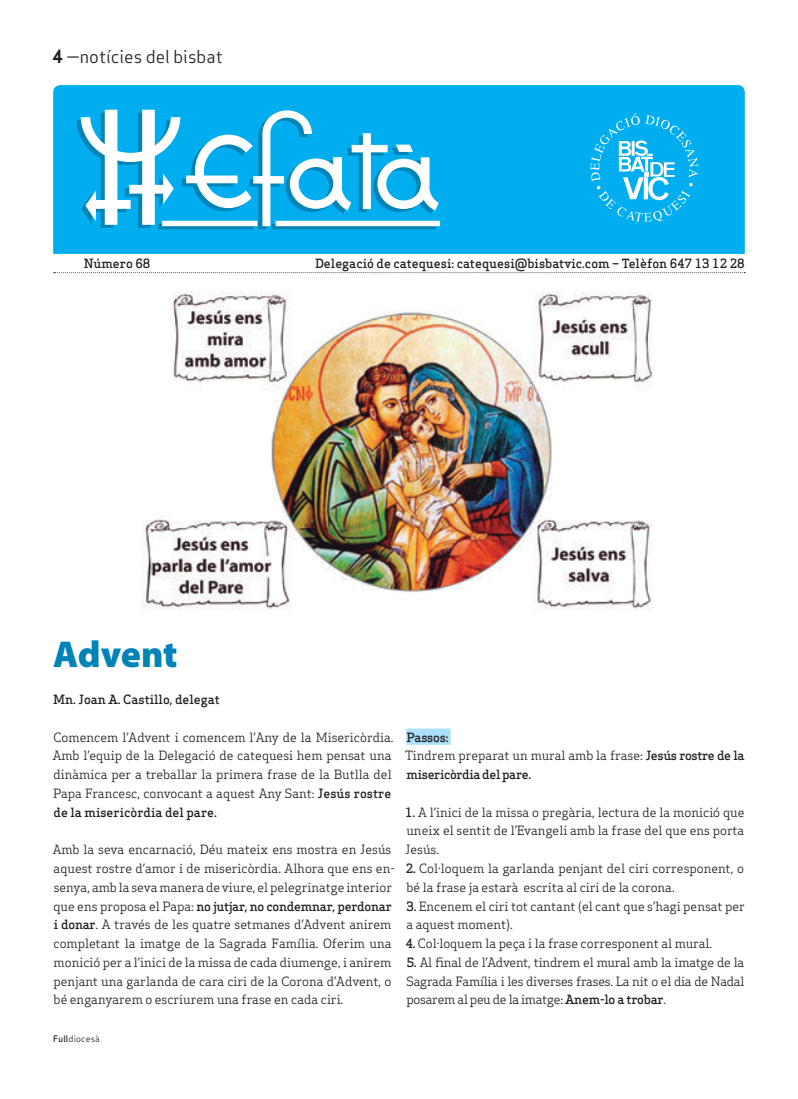
<style>
.page{position:relative;width:798px;height:1099px;background:#fff}
.page>*{position:absolute;margin:0;border:0;box-sizing:border-box;transform-origin:0 0}
.Titulars{font:900 37.5px "Myriad Pro";letter-spacing:-.005em;color:#0083b6}
.Capçalera{font:17.5px "Apex Sans Book T";color:#231f20}
.Text_General{font:12.5px/18.8px "Apex Serif";color:#231f20}
.Autors{font:500 12.5px "Apex Serif";color:#231f20}
.Text_General-2{font:500 12.5px/18.8px "Apex Serif";letter-spacing:-.03em;color:#231f20}
.Data_Peu{font:8.75px "Apex Sans Book T";letter-spacing:.02em;color:#231f20}
.s1{font-family:"Apex Sans Bold T"}
.s2{font-weight:500}
.s3{font-family:"Apex Sans Medium T"}
.s4{font-weight:400}
</style>
<div class="page">
<div style="left:406px;top:728px;width:44px;height:16px;background:#aae0f9"></div>
<img style="left:141px;top:292px;width:512px;height:318px">
<div style="left:53px;top:85px;width:691px;height:169px;background:#00aeef"></div>
<svg style="left:77px;top:113px;width:358px;height:116px;background:#0999cf"></svg>
<svg style="left:81px;top:110px;width:359px;height:116px"></svg>
<svg style="left:54px;top:272px;width:691px;height:1px"></svg>
<svg style="left:590px;top:113px;width:107px;height:108px;background:#29baf1"></svg>
<p class="Capçalera" style="left:52px;top:46px;width:172px"><span class="s1">4</span> —notícies del bisbat</p>
<p class="Autors" style="left:84px;top:255px;width:68px">Número 68</p>
<p class="Autors" style="left:315px;top:255px;width:431px">Delegació de catequesi: catequesi@bisbatvic.com – Telèfon 647 13 12 28</p>
<p class="Titulars" style="left:53px;top:629px;width:126px">Advent</p>
<p class="Autors" style="left:53px;top:691px;width:168px">Mn. Joan A. Castillo, delegat</p>
<p class="Text_General" style="left:53px;top:727px;width:342px">Comencem l’Advent i comencem l’Any de la Misericòrdia.<br>Amb l’equip de la Delegació de catequesi hem pensat una dinàmica per a treballar la primera frase de la Butlla del Papa Francesc, convocant a aquest Any Sant: <span class="s2">Jesús rostre de la misericòrdia del pare.</span></p>
<p class="Text_General" style="left:53px;top:840px;width:343px">Amb la seva encarnació, Déu mateix ens mostra en Jesús aquest rostre d’amor i de misericòrdia. Alhora que ens en&shy;senya, amb la seva manera de viure, el pelegrinatge interior que ens proposa el Papa: <span class="s2">no jutjar, no condemnar, perdonar i donar</span>. A través de les quatre setmanes d’Advent anirem completant la imatge de la Sagrada Família. Oferim una monició per a l’inici de la missa de cada diumenge, i anirem penjant una garlanda de cara ciri de la Corona d’Advent, o bé enganyarem o escriurem una frase en cada ciri.</p>
<p class="Data_Peu" style="left:53px;top:1032px;width:48px"><span class="s3">Full</span>diocesà</p>
<p class="Text_General-2" style="left:406px;top:727px;width:44px">Passos:</p>
<p class="Text_General-2" style="left:405px;top:746px;width:340px"><span class="s4">Tindrem preparat un mural amb la frase:</span> Jesús rostre de la misericòrdia del pare.</p>
<p class="Text_General" style="left:405px;top:802px;width:341px;text-align:justify"><span class="s2">1.</span> A l’inici de la missa o pregària, lectura de la monició que uneix el sentit de l’Evangeli amb la frase del que ens porta Jesús.</p>
<p class="Text_General" style="left:406px;top:858px;width:339px"><span class="s2">2.</span> Col·loquem la garlanda penjant del ciri corresponent, o bé la frase ja estarà escrita al ciri de la corona.</p>
<p class="Text_General" style="left:406px;top:896px;width:340px"><span class="s2">3.</span> Encenem el ciri tot cantant (el cant que s’hagi pensat per a aquest moment).</p>
<p class="Text_General" style="left:405px;top:933px;width:308px"><span class="s2">4.</span> Col·loquem la peça i la frase corresponent al mural.</p>
<p class="Text_General" style="left:406px;top:952px;width:339px;text-align:justify"><span class="s2">5.</span> Al final de l’Advent, tindrem el mural amb la imatge de la Sagrada Família i les diverses frases. La nit o el dia de Nadal posarem al peu de la imatge: <span class="s2">Anem-lo a trobar</span>.</p>
</div>
